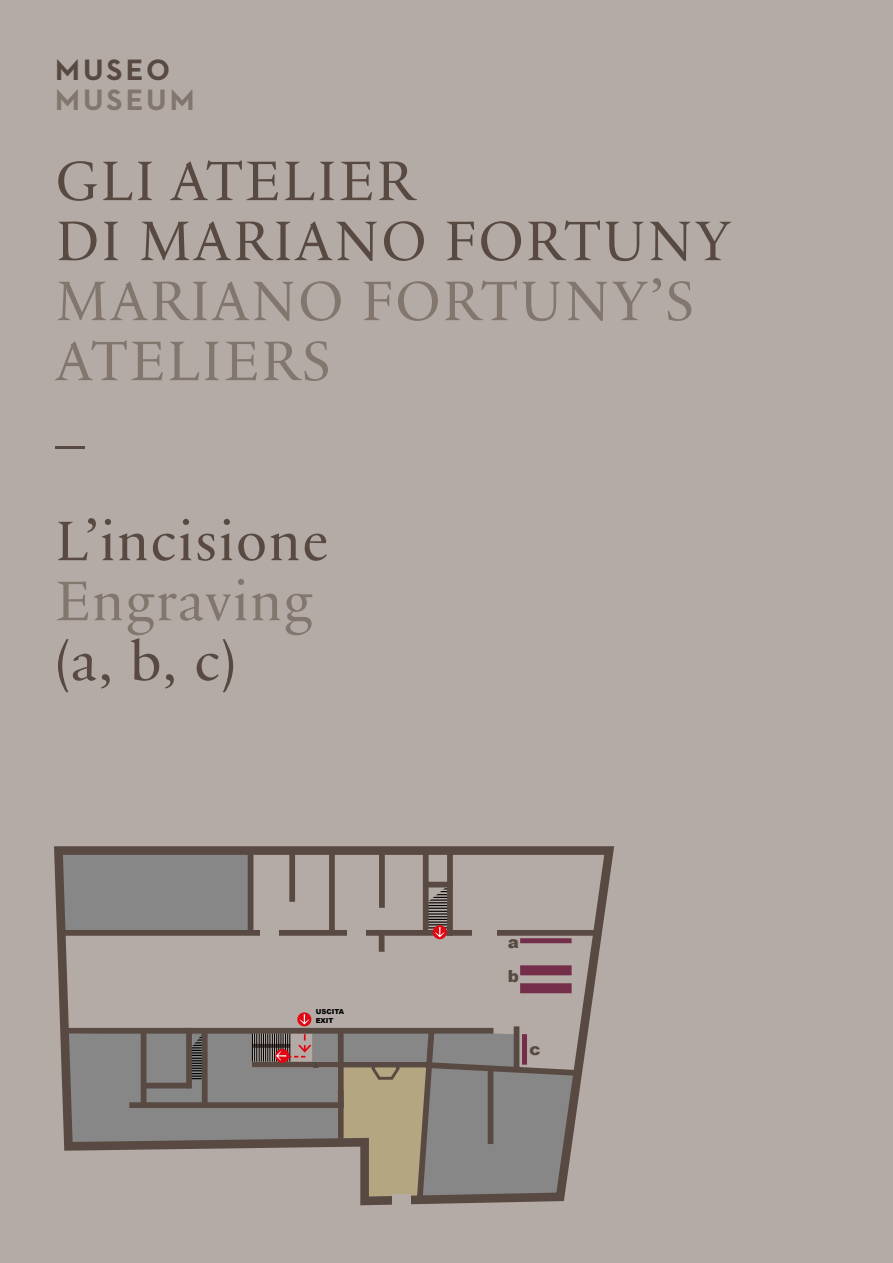
<style>
.page{position:relative;width:893px;height:1263px;background:#b4aba6}
.page>*{position:absolute;margin:0;border:0;box-sizing:border-box;transform-origin:0 0}
.t1{font:60px/60px "Practice";letter-spacing:.035em;color:#584a42}
.t2{font:60px/60px "Practice";letter-spacing:.035em;color:#82766e}
.t3{font:700 30px "Neutraface 2 Text";letter-spacing:.1em;color:#82766e}
.t4{font:700 30px "Neutraface 2 Text";letter-spacing:.095em;color:#584a42}
.t5{font:900 16.65px/34px "Arial";color:#584a42}
.t6{font:900 6.9px/8.2px "Arial";color:#000}
</style>
<div class="page">
<svg style="left:54px;top:846px;width:560px;height:360px"></svg>
<div style="left:392px;top:1194px;width:19px;height:15px;background:#b4aba6"></div>
<div style="left:433px;top:925px;width:14px;height:14px;background:#e30613;border-radius:50%"></div>
<svg style="left:426px;top:885px;width:23px;height:52px"></svg>
<div style="left:371px;top:1048px;width:30px;height:14px;background:#878787"></div>
<div style="left:347px;top:927px;width:18px;height:14px;background:#b4aba6"></div>
<div style="left:260px;top:927px;width:18px;height:14px;background:#b4aba6"></div>
<div style="left:520px;top:938px;width:52px;height:5px;background:#752e4a"></div>
<div style="left:520px;top:965px;width:52px;height:10px;background:#752e4a"></div>
<div style="left:520px;top:983px;width:52px;height:10px;background:#752e4a"></div>
<div style="left:522px;top:1034px;width:5px;height:31px;background:#752e4a"></div>
<p class="t4" style="left:55px;top:51px;width:116px">MUSEO</p>
<p class="t3" style="left:55px;top:81px;width:141px">MUSEUM</p>
<p class="t1" style="left:56px;top:149px;width:677px">GLI ATELIER<br>DI MARIANO FORTUNY</p>
<p class="t2" style="left:56px;top:269px;width:640px">MARIANO FORTUNY’S<br>ATELIERS</p>
<p class="t1" style="left:55px;top:359px;width:275px;line-height:120px">_<br>L’incisione</p>
<p class="t2" style="left:55px;top:569px;width:259px">Engraving</p>
<p class="t1" style="left:55px;top:629px;width:182px">(a, b, c)</p>
<p class="t6" style="left:316px;top:1008px;width:30px">USCITA<br>EXIT</p>
<p class="t5" style="left:508px;top:925px;width:13px">a b</p>
<p class="t5" style="left:529px;top:1031px;width:13px">c</p>
</div>
